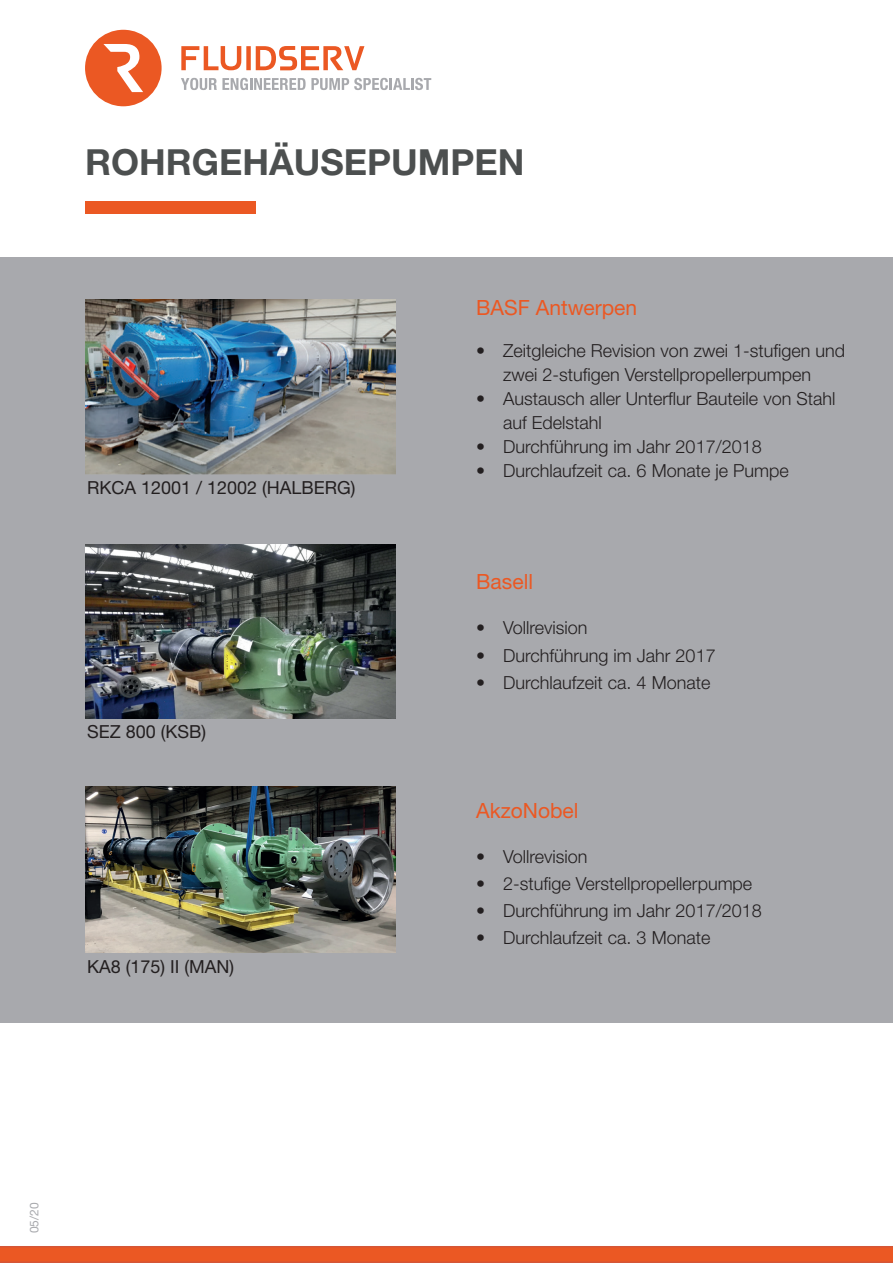
<style>
.page{position:relative;width:893px;height:1263px;background:#fff}
.page>*{position:absolute;margin:0;border:0;box-sizing:border-box;transform-origin:0 0}
.t1{font:700 36px "Helvetica Neue LT Pro";color:#4c4f4f}
.t2{font:21px "Helvetica Neue LT Pro";color:#eb5823}
.t3{font:300 18px/24px "Helvetica Neue LT Pro";color:#231f20;text-align:center}
.t4{font:18px "Helvetica Neue LT Pro";color:#231f20}
.t5{font:12px "Helvetica Neue LT Pro";color:#a8a9ad}
</style>
<div class="page">
<div style="left:0;top:257px;width:893px;height:766px;background:#a8a9ad"></div>
<svg style="left:0;top:1246px;width:893px;height:17px;background:#e75726"></svg>
<div style="left:85px;top:202px;width:170px;height:12px;background:#eb5823"></div>
<div style="left:85px;top:30px;width:77px;height:76px;background:#eb5823;border-radius:50%"></div>
<svg style="left:103px;top:44px;width:40px;height:48px"></svg>
<svg style="left:181px;top:78px;width:250px;height:12px"></svg>
<div style="left:246px;top:46px;width:5px;height:24px;background:#eb5823"></div>
<svg style="left:181px;top:46px;width:60px;height:24px"></svg>
<svg style="left:256px;top:46px;width:108px;height:24px"></svg>
<img style="left:85px;top:300px;width:310px;height:174px">
<img style="left:85px;top:544px;width:310px;height:175px">
<img style="left:85px;top:787px;width:310px;height:165px">
<h1 class="t1" style="left:85px;top:139px;width:441px">ROHRGEHÄUSEPUMPEN</h1>
<p class="t4" style="left:87px;top:476px;width:270px">RKCA 12001 / 12002 (HALBERG)</p>
<p class="t4" style="left:87px;top:720px;width:121px">SEZ 800 (KSB)</p>
<p class="t4" style="left:87px;top:956px;width:149px">KA8 (175) II (MAN)</p>
<p class="t2" style="left:476px;top:295px;width:162px">BASF Antwerpen</p>
<p class="t3" style="left:476px;top:339px;width:370px">• Zeitgleiche Revision von zwei 1-stufigen und zwei 2-stufigen Verstellpropellerpumpen</p>
<p class="t3" style="left:503px;top:387px;width:334px;text-align:left;text-indent:-27px">• Austausch aller Unterflur Bauteile von Stahl auf Edelstahl</p>
<p class="t3" style="left:476px;top:435px;width:287px">• Durchführung im Jahr 2017/2018</p>
<p class="t3" style="left:476px;top:459px;width:314px">• Durchlaufzeit ca. 6 Monate je Pumpe</p>
<p class="t2" style="left:476px;top:569px;width:58px">Basell</p>
<p class="t3" style="left:476px;top:616px;width:113px">• Vollrevision</p>
<p class="t3" style="left:476px;top:643px;width:241px">• Durchführung im Jahr 2017</p>
<p class="t3" style="left:476px;top:670px;width:236px">• Durchlaufzeit ca. 4 Monate</p>
<p class="t2" style="left:476px;top:798px;width:104px">AkzoNobel</p>
<p class="t3" style="left:476px;top:845px;width:113px">• Vollrevision</p>
<p class="t3" style="left:476px;top:872px;width:278px">• 2-stufige Verstellpropellerpumpe</p>
<p class="t3" style="left:476px;top:899px;width:287px">• Durchführung im Jahr 2017/2018</p>
<p class="t3" style="left:476px;top:926px;width:236px">• Durchlaufzeit ca. 3 Monate</p>
<p class="t5" style="left:27px;top:1233px;width:32px;rotate:-90deg">05/20</p>
</div>
